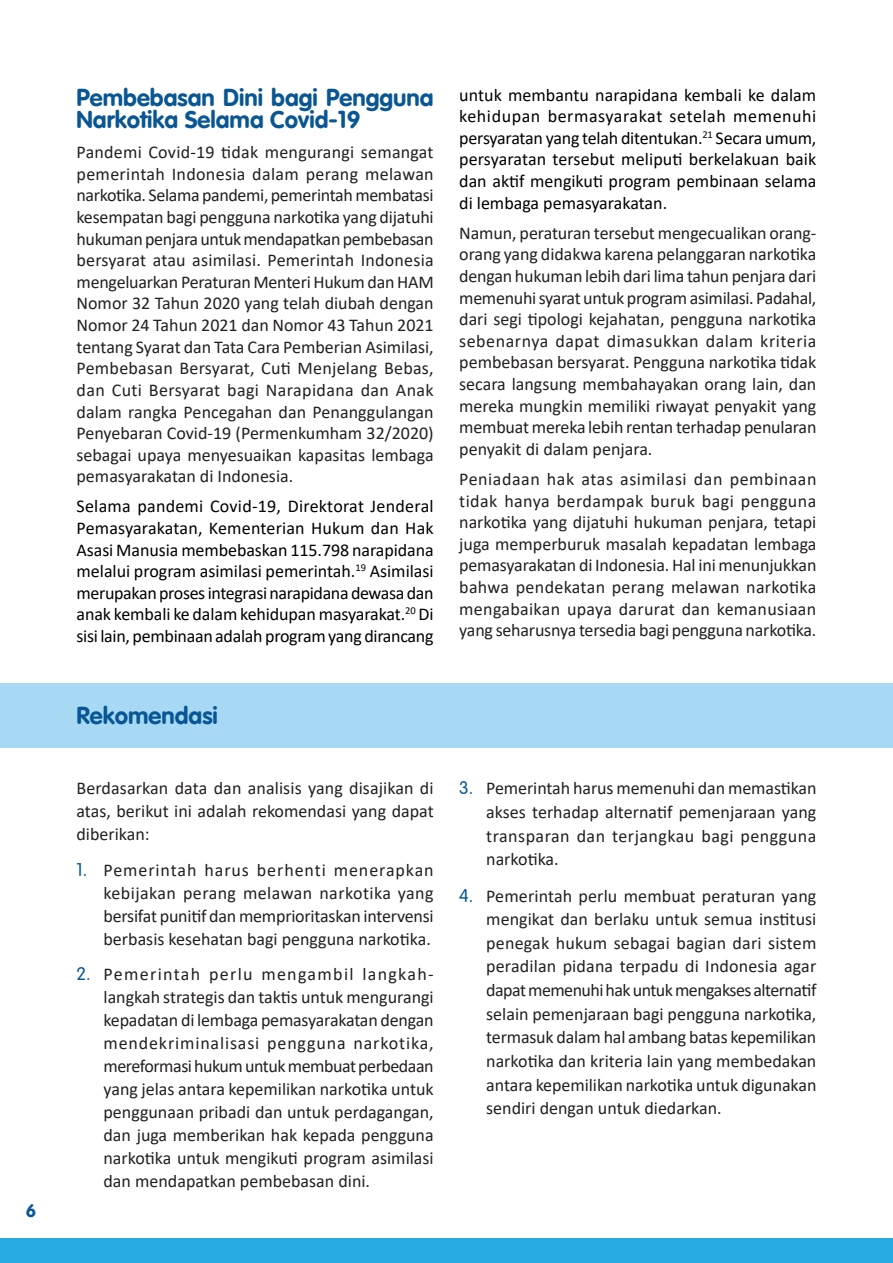
<style>
.page{position:relative;width:893px;height:1263px;background:#fff}
.page>*{position:absolute;margin:0;border:0;box-sizing:border-box;transform-origin:0 0}
.Body_Text{font:24px/22.5px "VAG Rounded Bold";color:#095694}
.Body_Text-2{font:18px/21.6px "Calibri";color:#231f20;text-align:justify}
.Body_Text-3{font:18px/21.6px "Calibri";letter-spacing:-.015em;color:#000;text-align:justify}
.t1{font:18px "VAG Rounded Bold";color:#095694}
.s1{font-family:"VAG Rounded";font-weight:300;color:#095694}
</style>
<div class="page">
<div style="left:0;top:1238px;width:893px;height:25px;background:#26aae1"></div>
<div style="left:0;top:684px;width:893px;height:64px;background:#a7d9f4"></div>
<p class="t1" style="left:26px;top:1200px;width:12px">6</p>
<p class="Body_Text" style="left:77px;top:86px;width:359px">Pembebasan Dini bagi Pengguna<br>Narkotika Selama Covid-19</p>
<p class="Body_Text-2" style="left:77px;top:141px;width:359px">Pandemi Covid-19 tidak mengurangi semangat pemerintah Indonesia dalam perang melawan narkotika. Selama pandemi, pemerintah membatasi kesempatan bagi pengguna narkotika yang dijatuhi hukuman penjara untuk mendapatkan pembebasan bersyarat atau asimilasi. Pemerintah Indonesia mengeluarkan Peraturan Menteri Hukum dan HAM Nomor 32 Tahun 2020 yang telah diubah dengan Nomor 24 Tahun 2021 dan Nomor 43 Tahun 2021 tentang Syarat dan Tata Cara Pemberian Asimilasi, Pembebasan Bersyarat, Cuti Menjelang Bebas, dan Cuti Bersyarat bagi Narapidana dan Anak dalam rangka Pencegahan dan Penanggulangan Penyebaran Covid-19 (Permenkumham 32/2020) sebagai upaya menyesuaikan kapasitas lembaga pemasyarakatan di Indonesia.</p>
<p class="Body_Text-3" style="left:77px;top:495px;width:359px">Selama pandemi Covid-19, Direktorat Jenderal Pemasyarakatan, Kementerian Hukum dan Hak Asasi Manusia membebaskan 115.798 narapidana melalui program asimilasi pemerintah.<sup>19</sup> Asimilasi merupakan proses integrasi narapidana dewasa dan anak kembali ke dalam kehidupan masyarakat.<sup>20</sup> Di sisi lain, pembinaan adalah program yang dirancang</p>
<p class="Body_Text" style="left:77px;top:704px;width:143px">Rekomendasi</p>
<p class="Body_Text-2" style="left:77px;top:776px;width:359px;line-height:23px">Berdasarkan data dan analisis yang disajikan di atas, berikut ini adalah rekomendasi yang dapat diberikan:</p>
<p class="Body_Text-2" style="left:104px;top:858px;width:332px;line-height:23px;text-indent:-27px"><span class="s1">1.</span> Pemerintah harus berhenti menerapkan kebijakan perang melawan narkotika yang bersifat punitif dan memprioritaskan intervensi berbasis kesehatan bagi pengguna narkotika.</p>
<p class="Body_Text-2" style="left:104px;top:962px;width:332px;line-height:23px;text-indent:-27px"><span class="s1">2.</span> Pemerintah perlu mengambil langkah&shy;langkah strategis dan taktis untuk mengurangi kepadatan di lembaga pemasyarakatan dengan mendekriminalisasi pengguna narkotika, mereformasi hukum untuk membuat perbedaan yang jelas antara kepemilikan narkotika untuk penggunaan pribadi dan untuk perdagangan, dan juga memberikan hak kepada pengguna narkotika untuk mengikuti program asimilasi dan mendapatkan pembebasan dini.</p>
<p class="Body_Text-3" style="left:459px;top:83px;width:359px">untuk membantu narapidana kembali ke dalam kehidupan bermasyarakat setelah memenuhi persyaratan yang telah ditentukan.<sup>21</sup> Secara umum, persyaratan tersebut meliputi berkelakuan baik dan aktif mengikuti program pembinaan selama di lembaga pemasyarakatan.</p>
<p class="Body_Text-2" style="left:459px;top:222px;width:359px">Namun, peraturan tersebut mengecualikan orang&shy;orang yang didakwa karena pelanggaran narkotika dengan hukuman lebih dari lima tahun penjara dari memenuhi syarat untuk program asimilasi. Padahal, dari segi tipologi kejahatan, pengguna narkotika sebenarnya dapat dimasukkan dalam kriteria pembebasan bersyarat. Pengguna narkotika tidak secara langsung membahayakan orang lain, dan mereka mungkin memiliki riwayat penyakit yang membuat mereka lebih rentan terhadap penularan penyakit di dalam penjara.</p>
<p class="Body_Text-2" style="left:459px;top:468px;width:359px">Peniadaan hak atas asimilasi dan pembinaan tidak hanya berdampak buruk bagi pengguna narkotika yang dijatuhi hukuman penjara, tetapi juga memperburuk masalah kepadatan lembaga pemasyarakatan di Indonesia. Hal ini menunjukkan bahwa pendekatan perang melawan narkotika mengabaikan upaya darurat dan kemanusiaan yang seharusnya tersedia bagi pengguna narkotika.</p>
<p class="Body_Text-2" style="left:486px;top:776px;width:332px;line-height:23.5px;text-indent:-27px"><span class="s1">3.</span> Pemerintah harus memenuhi dan memastikan akses terhadap alternatif pemenjaraan yang transparan dan terjangkau bagi pengguna narkotika.</p>
<p class="Body_Text-2" style="left:486px;top:883px;width:332px;line-height:23.5px;text-indent:-27px"><span class="s1">4.</span> Pemerintah perlu membuat peraturan yang mengikat dan berlaku untuk semua institusi penegak hukum sebagai bagian dari sistem peradilan pidana terpadu di Indonesia agar dapat memenuhi hak untuk mengakses alternatif selain pemenjaraan bagi pengguna narkotika, termasuk dalam hal ambang batas kepemilikan narkotika dan kriteria lain yang membedakan antara kepemilikan narkotika untuk digunakan sendiri dengan untuk diedarkan.</p>
</div>
